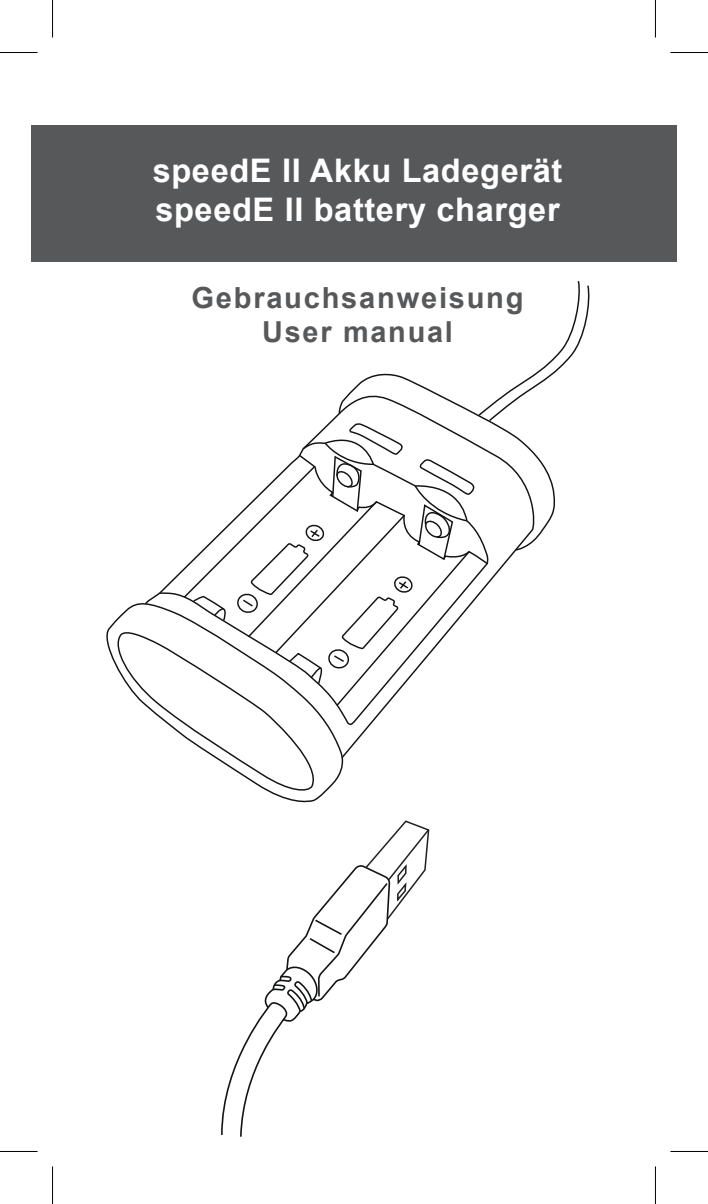
<style>
.page{position:relative;width:708px;height:1204px;background:#fff}
.page>*{position:absolute;margin:0;border:0;box-sizing:border-box;transform-origin:0 0}
.t1{font:700 32.5px/39px "Arial";letter-spacing:.02em;color:#fff}
.t2{font:700 29px "Arial";letter-spacing:.06em;color:#57585a}
.t3{font:700 28.75px "Arial";letter-spacing:.06em;color:#57585a}
</style>
<div class="page">
<svg style="left:106px;top:603px;width:238px;height:200px"></svg>
<svg style="left:144px;top:593px;width:226px;height:166px"></svg>
<svg style="left:158px;top:570px;width:228px;height:156px"></svg>
<svg style="left:112px;top:628px;width:210px;height:164px"></svg>
<svg style="left:182px;top:281px;width:408px;height:426px"></svg>
<svg style="left:221px;top:820px;width:209px;height:317px"></svg>
<div style="left:31px;top:125px;width:645px;height:137px;background:#57585a"></div>
<hr style="left:0;top:52px;width:38px;height:1px;background:#000">
<hr style="left:670px;top:52px;width:37px;height:1px;background:#000">
<hr style="left:0;top:1150px;width:38px;height:1px;background:#000">
<hr style="left:670px;top:1150px;width:37px;height:1px;background:#000">
<hr style="left:52px;top:0;width:1px;height:37px;background:#000">
<hr style="left:52px;top:1166px;width:1px;height:37px;background:#000">
<hr style="left:654px;top:0;width:1px;height:37px;background:#000">
<hr style="left:654px;top:1166px;width:1px;height:37px;background:#000">
<p class="t1" style="left:153px;top:152px;width:411px">speedE II Akku Ladegerät speedE II battery charger</p>
<p class="t2" style="left:191px;top:278px;width:333px">Gebrauchsanweisung</p>
<p class="t3" style="left:262px;top:313px;width:192px">User manual</p>
</div>
